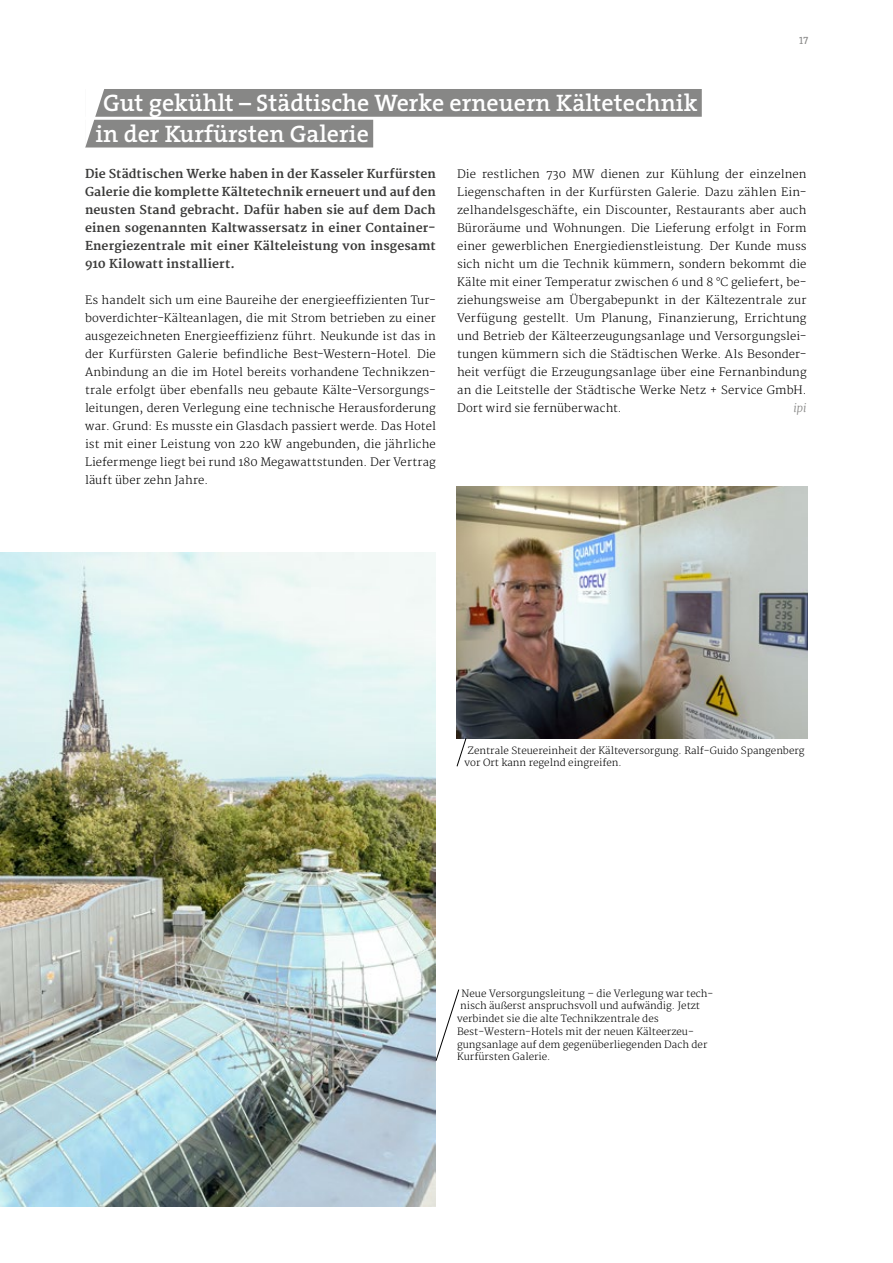
<style>
.page{position:relative;width:893px;height:1263px;background:#fff}
.page>*{position:absolute;margin:0;border:0;box-sizing:border-box;transform-origin:0 0}
.t1{font:600 24px/30.8px "The Serif";color:#fff}
.t2{font:700 12px/18px "Merriweather";letter-spacing:.015em;color:#3b3b3a;text-align:justify}
.t3{font:300 11.25px/18px "Merriweather";letter-spacing:.015em;color:#000;text-align:justify}
.t4{font:italic 300 11.25px "Merriweather";color:#878786}
.t5{font:10.5px "The Serif Caps";color:#878786}
.t6{font:300 9.75px/12.8px "Merriweather";color:#000}
</style>
<div class="page">
<div style="left:85px;top:89px;width:617px;height:28px;background:#878786"></div>
<div style="left:85px;top:120px;width:288px;height:27px;background:#878786"></div>
<img style="left:457px;top:486px;width:351px;height:252px">
<img style="left:0;top:552px;width:436px;height:654px">
<svg style="left:85px;top:89px;width:25px;height:59px"></svg>
<svg style="left:436px;top:989px;width:23px;height:72px"></svg>
<svg style="left:457px;top:738px;width:9px;height:29px"></svg>
<p class="t5" style="left:799px;top:31px;width:11px">17</p>
<h1 class="t1" style="left:96px;top:87px;width:603px;text-indent:8px">Gut gekühlt – Städtische Werke erneuern Kältetechnik in der Kurfürsten Galerie</h1>
<p class="t2" style="left:85px;top:165px;width:352px">Die Städtischen Werke haben in der Kasseler Kurfürsten Galerie die komplette Kältetechnik erneuert und auf den neusten Stand gebracht. Dafür haben sie auf dem Dach einen sogenannten Kaltwassersatz in einer Container-Energiezentrale mit einer Kälteleistung von insgesamt 910 Kilowatt installiert.</p>
<p class="t3" style="left:85px;top:291px;width:352px">Es handelt sich um eine Baureihe der energieeffizienten Tur&shy;boverdichter-Kälteanlagen, die mit Strom betrieben zu einer ausgezeichneten Energieeffizienz führt. Neukunde ist das in der Kurfürsten Galerie befindliche Best-Western-Hotel. Die Anbindung an die im Hotel bereits vorhandene Technikzen&shy;trale erfolgt über ebenfalls neu gebaute Kälte-Versorgungs&shy;leitungen, deren Verlegung eine technische Herausforderung war. Grund: Es musste ein Glasdach passiert werde. Das Hotel ist mit einer Leistung von 220 kW angebunden, die jährliche Liefermenge liegt bei rund 180 Megawattstunden. Der Vertrag läuft über zehn Jahre.</p>
<p class="t3" style="left:457px;top:165px;width:351px">Die restlichen 730 MW dienen zur Kühlung der einzelnen Liegenschaften in der Kurfürsten Galerie. Dazu zählen Ein&shy;zelhandelsgeschäfte, ein Discounter, Restaurants aber auch Büroräume und Wohnungen. Die Lieferung erfolgt in Form einer gewerblichen Energiedienstleistung. Der Kunde muss sich nicht um die Technik kümmern, sondern bekommt die Kälte mit einer Temperatur zwischen 6 und 8 °C geliefert, be&shy;ziehungsweise am Übergabepunkt in der Kältezentrale zur Verfügung gestellt. Um Planung, Finanzierung, Errichtung und Betrieb der Kälteerzeugungsanlage und Versorgungslei&shy;tungen kümmern sich die Städtischen Werke. Als Besonder&shy;heit verfügt die Erzeugungsanlage über eine Fernanbindung an die Leitstelle der Städtische Werke Netz + Service GmbH.<br>Dort wird sie fernüberwacht.</p>
<p class="t4" style="left:793px;top:401px;width:15px">ipi</p>
<p class="t6" style="left:465px;top:744px;width:341px;text-indent:3px">Zentrale Steuereinheit der Kälteversorgung. Ralf-Guido Spangenberg vor Ort kann regelnd eingreifen.</p>
<p class="t6" style="left:462px;top:987px;width:253px">Neue Versorgungsleitung – die Verlegung war tech-</p>
<p class="t6" style="left:460px;top:1000px;width:241px">nisch äußerst anspruchsvoll und aufwändig. Jetzt</p>
<p class="t6" style="left:457px;top:1013px;width:203px">verbindet sie die alte Technikzentrale des</p>
<p class="t6" style="left:457px;top:1025px;width:238px">Best-Western-Hotels mit der neuen Kälteerzeu-</p>
<p class="t6" style="left:457px;top:1038px;width:252px">gungsanlage auf dem gegenüberliegenden Dach der</p>
<p class="t6" style="left:457px;top:1051px;width:95px">Kurfürsten Galerie.</p>
</div>
